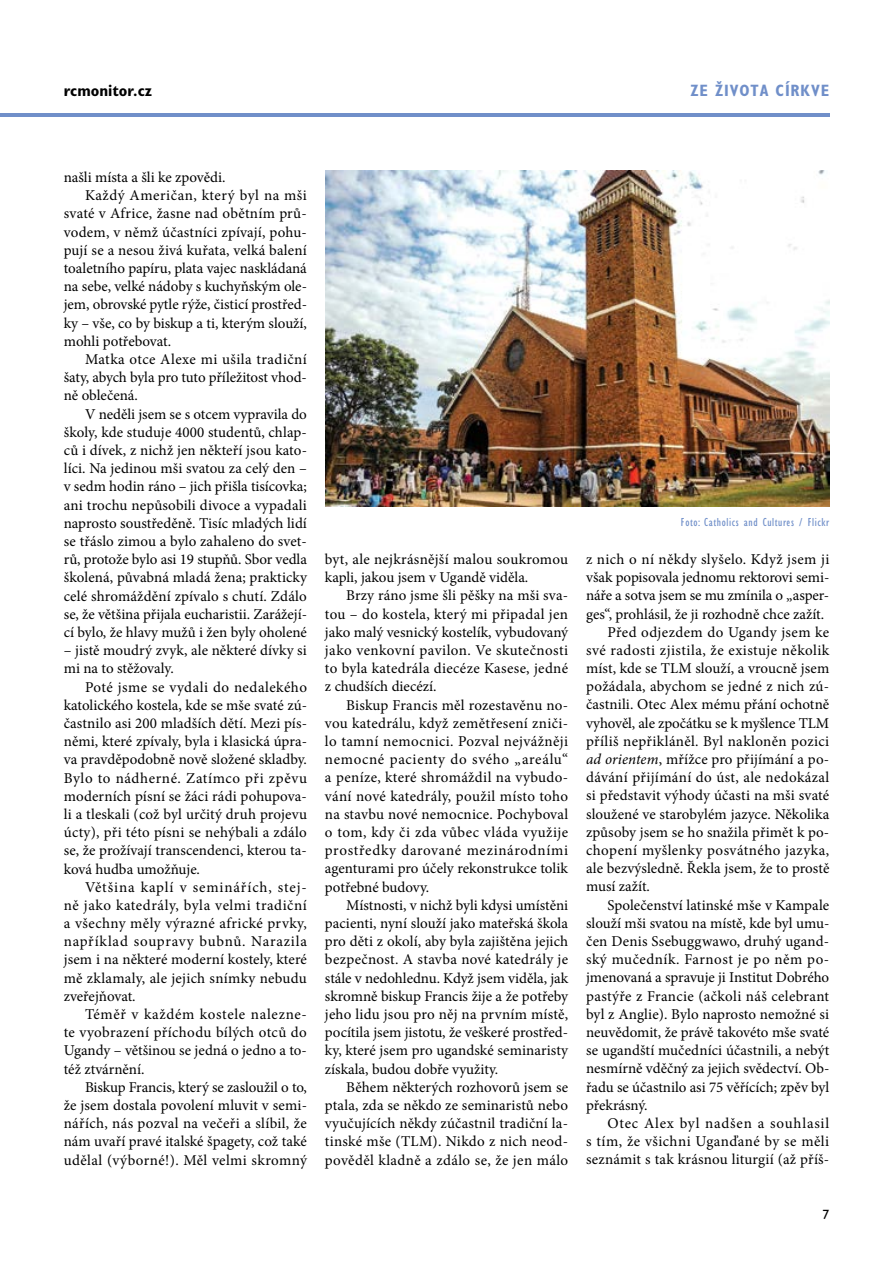
<style>
.page{position:relative;width:893px;height:1263px;background:#fff}
.page>*{position:absolute;margin:0;border:0;box-sizing:border-box;transform-origin:0 0}
.t1{font:700 condensed 16.5px "Gill Sans Std";letter-spacing:.05em;color:#708fc9}
.t2{font:700 condensed 16.5px "Gill Sans Std";color:#000}
.t3{font:15px/18.1px "Minion Pro";letter-spacing:.005em;color:#000;text-align:justify}
.t4{font:15px "Minion Pro";letter-spacing:.03em;color:#000}
.t5{font:15px "Minion Pro";letter-spacing:.025em;color:#000}
.t6{font:15px "Minion Pro";letter-spacing:.035em;color:#000}
.t7{font:15px "Minion Pro";letter-spacing:.05em;color:#000}
.t8{font:13.5px "Gill Sans Std";color:#000}
.t9{font:condensed 12px "Gill Sans Std";letter-spacing:.05em;color:#708fc9}
.s1{font-style:italic}
</style>
<div class="page">
<hr style="left:0;top:113px;width:829px;height:4px;background:#708fc9">
<img style="left:325px;top:170px;width:504px;height:336px">
<p class="t2" style="left:64px;top:81px;width:90px">rcmonitor.cz</p>
<p class="t1" style="left:690px;top:81px;width:60px">Ze života</p>
<p class="t1" style="left:776px;top:81px;width:55px">církve</p>
<p class="t3" style="left:64px;top:168px;width:163px">našli místa a šli ke zpovědi.</p>
<p class="t4" style="left:85px;top:185px;width:223px">Každý Američan, který byl na mši</p>
<p class="t3" style="left:64px;top:205px;width:245px">svaté v Africe, žasne nad obětním prů-</p>
<p class="t3" style="left:64px;top:223px;width:245px">vodem, v němž účastníci zpívají, pohu-</p>
<p class="t3" style="left:64px;top:241px;width:245px">pují se a nesou živá kuřata, velká balení</p>
<p class="t3" style="left:64px;top:259px;width:245px">toaletního papíru, plata vajec naskládaná</p>
<p class="t3" style="left:64px;top:277px;width:245px">na sebe, velké nádoby s kuchyňským ole-</p>
<p class="t3" style="left:64px;top:296px;width:245px">jem, obrovské pytle rýže, čisticí prostřed-</p>
<p class="t3" style="left:64px;top:314px;width:245px">ky – vše, co by biskup a ti, kterým slouží,</p>
<p class="t3" style="left:64px;top:332px;width:109px">mohli potřebovat.</p>
<p class="t4" style="left:85px;top:349px;width:223px">Matka otce Alexe mi ušila tradiční</p>
<p class="t3" style="left:64px;top:368px;width:245px">šaty, abych byla pro tuto příležitost vhod-</p>
<p class="t3" style="left:64px;top:387px;width:76px">ně oblečená.</p>
<p class="t3" style="left:85px;top:405px;width:223px">V neděli jsem se s otcem vypravila do</p>
<p class="t3" style="left:64px;top:423px;width:245px">školy, kde studuje 4000 studentů, chlap-</p>
<p class="t3" style="left:64px;top:441px;width:245px">ců i dívek, z nichž jen někteří jsou kato-</p>
<p class="t3" style="left:64px;top:459px;width:245px">líci. Na jedinou mši svatou za celý den –</p>
<p class="t3" style="left:64px;top:478px;width:245px">v sedm hodin ráno – jich přišla tisícovka;</p>
<p class="t3" style="left:64px;top:496px;width:245px">ani trochu nepůsobili divoce a vypadali</p>
<p class="t3" style="left:64px;top:514px;width:245px">naprosto soustředěně. Tisíc mladých lidí</p>
<p class="t3" style="left:64px;top:532px;width:245px">se třáslo zimou a bylo zahaleno do svet-</p>
<p class="t3" style="left:64px;top:550px;width:245px">rů, protože bylo asi 19 stupňů. Sbor vedla</p>
<p class="t3" style="left:64px;top:568px;width:245px">školená, půvabná mladá žena; prakticky</p>
<p class="t3" style="left:64px;top:587px;width:245px">celé shromáždění zpívalo s chutí. Zdálo</p>
<p class="t3" style="left:64px;top:605px;width:245px">se, že většina přijala eucharistii. Zarážejí-</p>
<p class="t3" style="left:64px;top:623px;width:245px">cí bylo, že hlavy mužů i žen byly oholené</p>
<p class="t3" style="left:64px;top:641px;width:245px">– jistě moudrý zvyk, ale některé dívky si mi na to stěžovaly.</p>
<p class="t3" style="left:64px;top:678px;width:245px;text-indent:21px">Poté jsme se vydali do nedalekého katolického kostela, kde se mše svaté zú&shy;častnilo asi 200 mladších dětí. Mezi pís&shy;němi, které zpívaly, byla i klasická úpra&shy;va pravděpodobně nově složené skladby.<br>Bylo to nádherné. Zatímco při zpěvu moderních písní se žáci rádi pohupova&shy;li a tleskali (což byl určitý druh projevu úcty), při této písni se nehýbali a zdálo se, že prožívají transcendenci, kterou ta&shy;ková hudba umožňuje.</p>
<p class="t3" style="left:64px;top:878px;width:245px;text-indent:21px">Většina kaplí v seminářích, stej&shy;ně jako katedrály, byla velmi tradiční a všechny měly výrazné africké prvky, například soupravy bubnů. Narazila jsem i na některé moderní kostely, které mě zklamaly, ale jejich snímky nebudu zveřejňovat.</p>
<p class="t3" style="left:64px;top:1005px;width:245px;text-indent:21px">Téměř v každém kostele nalezne&shy;te vyobrazení příchodu bílých otců do Ugandy – většinou se jedná o jedno a to&shy;též ztvárnění.</p>
<p class="t3" style="left:64px;top:1078px;width:245px;text-indent:21px">Biskup Francis, který se zasloužil o to, že jsem dostala povolení mluvit v semi&shy;nářích, nás pozval na večeři a slíbil, že nám uvaří pravé italské špagety, což také udělal (výborné!). Měl velmi skromný</p>
<p class="t3" style="left:325px;top:550px;width:245px">byt, ale nejkrásnější malou soukromou kapli, jakou jsem v Ugandě viděla.</p>
<p class="t3" style="left:325px;top:587px;width:245px;text-indent:21px">Brzy ráno jsme šli pěšky na mši sva&shy;tou – do kostela, který mi připadal jen jako malý vesnický kostelík, vybudovaný jako venkovní pavilon. Ve skutečnosti to byla katedrála diecéze Kasese, jedné z chudších diecézí.</p>
<p class="t3" style="left:325px;top:696px;width:245px;text-indent:21px">Biskup Francis měl rozestavěnu no&shy;vou katedrálu, když zemětřesení zniči&shy;lo tamní nemocnici. Pozval nejvážněji nemocné pacienty do svého „areálu“ a peníze, které shromáždil na vybudo&shy;vání nové katedrály, použil místo toho na stavbu nové nemocnice. Pochyboval o tom, kdy či zda vůbec vláda využije prostředky darované mezinárodními agenturami pro účely rekonstrukce tolik potřebné budovy.</p>
<p class="t3" style="left:325px;top:896px;width:245px;text-indent:21px">Místnosti, v nichž byli kdysi umístěni pacienti, nyní slouží jako mateřská škola pro děti z okolí, aby byla zajištěna jejich bezpečnost. A stavba nové katedrály je stále v nedohlednu. Když jsem viděla, jak skromně biskup Francis žije a že potřeby jeho lidu jsou pro něj na prvním místě, pocítila jsem jistotu, že veškeré prostřed&shy;ky, které jsem pro ugandské seminaristy získala, budou dobře využity.</p>
<p class="t3" style="left:325px;top:1078px;width:245px;text-indent:21px">Během některých rozhovorů jsem se ptala, zda se někdo ze seminaristů nebo vyučujících někdy zúčastnil tradiční la&shy;tinské mše (TLM). Nikdo z nich neod&shy;pověděl kladně a zdálo se, že jen málo</p>
<p class="t9" style="left:681px;top:515px;width:150px">Foto: Catholics and Cultures / Flickr</p>
<p class="t3" style="left:586px;top:550px;width:245px">z nich o ní někdy slyšelo. Když jsem ji</p>
<p class="t3" style="left:586px;top:568px;width:245px">však popisovala jednomu rektorovi semi-</p>
<p class="t3" style="left:586px;top:586px;width:245px">náře a sotva jsem se mu zmínila o „asper-</p>
<p class="t3" style="left:586px;top:605px;width:240px">ges“, prohlásil, že ji rozhodně chce zažít.</p>
<p class="t5" style="left:607px;top:622px;width:223px">Před odjezdem do Ugandy jsem ke</p>
<p class="t4" style="left:586px;top:640px;width:245px">své radosti zjistila, že existuje několik</p>
<p class="t3" style="left:586px;top:659px;width:245px">míst, kde se TLM slouží, a vroucně jsem</p>
<p class="t3" style="left:586px;top:677px;width:245px">požádala, abychom se jedné z nich zú-</p>
<p class="t3" style="left:586px;top:696px;width:245px">častnili. Otec Alex mému přání ochotně</p>
<p class="t3" style="left:586px;top:714px;width:245px">vyhověl, ale zpočátku se k myšlence TLM</p>
<p class="t5" style="left:586px;top:731px;width:245px">příliš nepřikláněl. Byl nakloněn pozici</p>
<p class="t3" style="left:586px;top:750px;width:245px"><span class="s1">ad orientem</span>, mřížce pro přijímání a po-</p>
<p class="t5" style="left:586px;top:767px;width:245px">dávání přijímání do úst, ale nedokázal</p>
<p class="t3" style="left:586px;top:787px;width:245px">si představit výhody účasti na mši svaté</p>
<p class="t3" style="left:586px;top:805px;width:245px">sloužené ve starobylém jazyce. Několika</p>
<p class="t3" style="left:586px;top:823px;width:245px">způsoby jsem se ho snažila přimět k po-</p>
<p class="t4" style="left:586px;top:840px;width:245px">chopení myšlenky posvátného jazyka,</p>
<p class="t3" style="left:586px;top:859px;width:245px">ale bezvýsledně. Řekla jsem, že to prostě</p>
<p class="t3" style="left:586px;top:878px;width:65px">musí zažít.</p>
<p class="t3" style="left:607px;top:896px;width:223px">Společenství latinské mše v Kampale</p>
<p class="t3" style="left:586px;top:914px;width:245px">slouží mši svatou na místě, kde byl umu-</p>
<p class="t3" style="left:586px;top:932px;width:245px">čen Denis Ssebuggwawo, druhý ugand-</p>
<p class="t6" style="left:586px;top:949px;width:245px">ský mučedník. Farnost je po něm po-</p>
<p class="t3" style="left:586px;top:969px;width:245px">jmenovaná a spravuje ji Institut Dobrého</p>
<p class="t3" style="left:586px;top:987px;width:245px">pastýře z Francie (ačkoli náš celebrant</p>
<p class="t3" style="left:586px;top:1005px;width:245px">byl z Anglie). Bylo naprosto nemožné si</p>
<p class="t3" style="left:586px;top:1023px;width:245px">neuvědomit, že právě takovéto mše svaté</p>
<p class="t3" style="left:586px;top:1041px;width:245px">se ugandští mučedníci účastnili, a nebýt</p>
<p class="t3" style="left:586px;top:1060px;width:245px">nesmírně vděčný za jejich svědectví. Ob-</p>
<p class="t3" style="left:586px;top:1078px;width:245px">řadu se účastnilo asi 75 věřících; zpěv byl</p>
<p class="t3" style="left:586px;top:1096px;width:63px">překrásný.</p>
<p class="t7" style="left:607px;top:1113px;width:223px">Otec Alex byl nadšen a souhlasil</p>
<p class="t4" style="left:586px;top:1131px;width:245px">s tím, že všichni Uganďané by se měli</p>
<p class="t3" style="left:586px;top:1150px;width:245px">seznámit s tak krásnou liturgií (až příš-</p>
<p class="t8" style="left:822px;top:1207px;width:8px">7</p>
</div>
